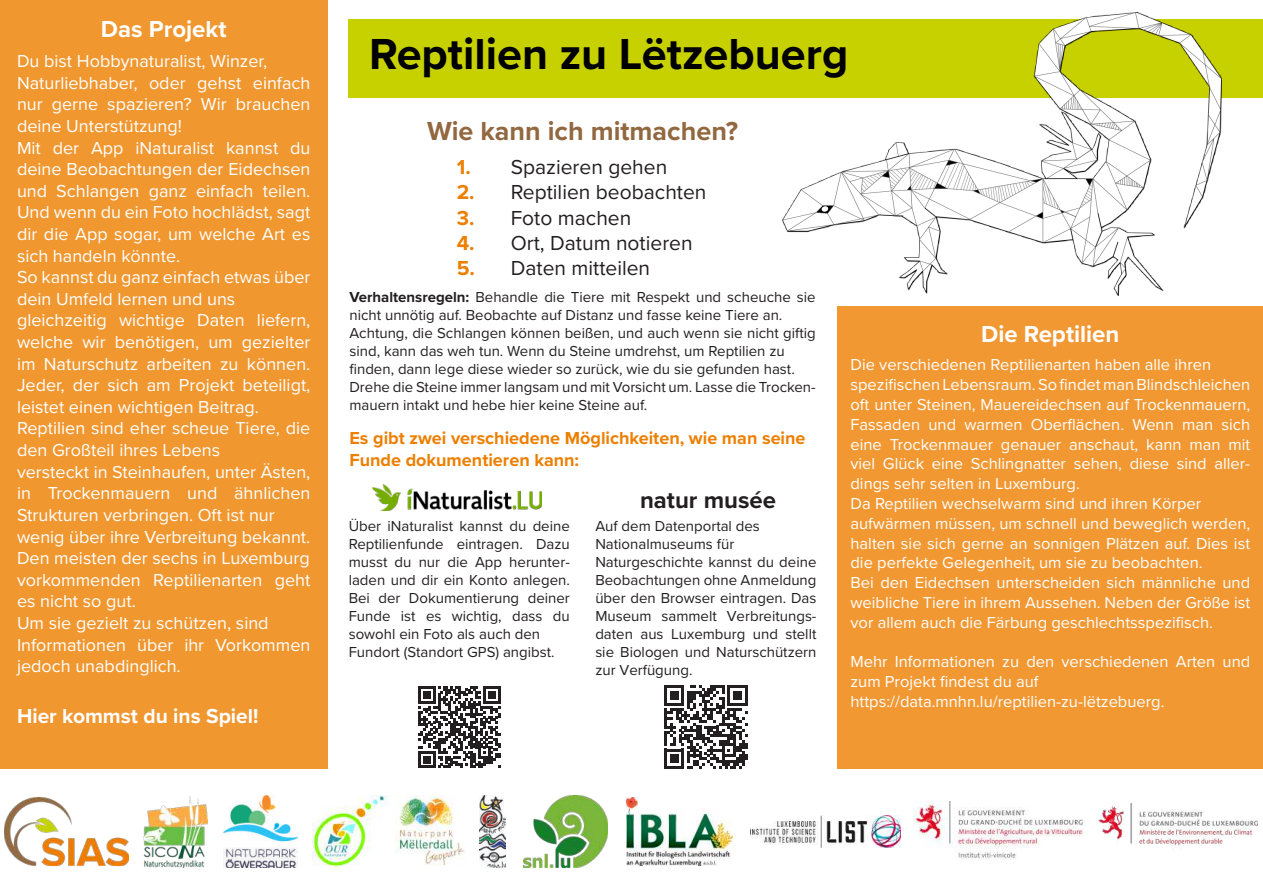
<style>
.page{position:relative;width:1263px;height:893px;background:#fff}
.page>*{position:absolute;margin:0;border:0;box-sizing:border-box;transform-origin:0 0}
.t1{font:700 45px "Proxima Nova";color:#000}
.t2{font:700 27px "Proxima Nova";color:#926840}
.t3{font:700 24px "Proxima Nova";color:#fff}
.t4{font:700 24px "Proxima Nova";color:#231f20}
.t5{font:21px "Proxima Nova";color:#231f20}
.t6{font:700 21px "Proxima Nova";color:#fff}
.t7{font:18px/21.6px "Proxima Nova";color:#fff}
.t8{font:700 18px/21.6px "Proxima Nova";color:#ed7f00}
.t9{font:16.5px/19.8px "Proxima Nova";color:#fff}
.t10{font:15px/18px "Proxima Nova";color:#231f20}
.s1{font-weight:700;color:#ed7f00}
.s2{font-weight:700}
</style>
<div class="page">
<div style="left:0;top:0;width:327px;height:769px;background:#f09730"></div>
<div style="left:838px;top:306px;width:425px;height:463px;background:#f19833"></div>
<div style="left:349px;top:19px;width:914px;height:79px;background:#c8d100"></div>
<img style="left:4px;top:797px;width:124px;height:68px">
<img style="left:144px;top:795px;width:63px;height:72px">
<img style="left:395px;top:795px;width:70px;height:70px">
<img style="left:223px;top:795px;width:75px;height:72px">
<img style="left:313px;top:795px;width:74px;height:72px">
<img style="left:782px;top:12px;width:440px;height:284px">
<img style="left:626px;top:797px;width:106px;height:68px">
<img style="left:372px;top:485px;width:170px;height:25px">
<img style="left:480px;top:795px;width:25px;height:72px">
<img style="left:913px;top:801px;width:174px;height:59px">
<img style="left:750px;top:815px;width:151px;height:32px">
<svg style="left:664px;top:685px;width:83px;height:84px"></svg>
<svg style="left:418px;top:686px;width:82px;height:82px"></svg>
<img style="left:1096px;top:804px;width:162px;height:42px">
<img style="left:523px;top:795px;width:85px;height:72px">
<h3 class="t3" style="left:101px;top:11px;width:127px">Das Projekt</h3>
<p class="t7" style="left:17px;top:50px;width:295px">Du bist Hobbynaturalist, Winzer,<br>Naturliebhaber, oder gehst einfach nur gerne spazieren? Wir brauchen deine Unterstützung!<br>Mit der App iNaturalist kannst du deine Beobachtungen der Eidechsen und Schlangen ganz einfach teilen.<br>Und wenn du ein Foto hochlädst, sagt dir die App sogar, um welche Art es sich handeln könnte.<br>So kannst du ganz einfach etwas über dein Umfeld lernen und uns gleichzeitig wichtige Daten liefern, welche wir benötigen, um gezielter im Naturschutz arbeiten zu können.<br>Jeder, der sich am Projekt beteiligt, leistet einen wichtigen Beitrag.<br>Reptilien sind eher scheue Tiere, die den Großteil ihres Lebens<br>versteckt in Steinhaufen, unter Ästen, in Trockenmauern und ähnlichen<br>Strukturen verbringen. Oft ist nur wenig über ihre Verbreitung bekannt.<br>Den meisten der sechs in Luxemburg vorkommenden Reptilienarten geht es nicht so gut.<br>Um sie gezielt zu schützen, sind<br>Informationen über ihr Vorkommen jedoch unabdinglich.</p>
<p class="t6" style="left:17px;top:700px;width:243px">Hier kommst du ins Spiel!</p>
<h1 class="t1" style="left:369px;top:21px;width:481px">Reptilien zu Lëtzebuerg</h1>
<h2 class="t2" style="left:427px;top:111px;width:313px">Wie kann ich mitmachen?</h2>
<p class="t5" style="left:457px;top:151px;width:212px"><span class="s1">1.</span> Spazieren gehen</p>
<p class="t5" style="left:457px;top:177px;width:251px"><span class="s1">2.</span> Reptilien beobachten</p>
<p class="t5" style="left:457px;top:202px;width:176px"><span class="s1">3.</span> Foto machen</p>
<p class="t5" style="left:457px;top:227px;width:237px"><span class="s1">4.</span> Ort, Datum notieren</p>
<p class="t5" style="left:457px;top:252px;width:195px"><span class="s1">5.</span> Daten mitteilen</p>
<p class="t10" style="left:349px;top:287px;width:468px"><span class="s2">Verhaltensregeln:</span> Behandle die Tiere mit Respekt und scheuche sie nicht unnötig auf. Beobachte auf Distanz und fasse keine Tiere an.<br>Achtung, die Schlangen können beißen, und auch wenn sie nicht giftig sind, kann das weh tun. Wenn du Steine umdrehst, um Reptilien zu finden, dann lege diese wieder so zurück, wie du sie gefunden hast.<br>Drehe die Steine immer langsam und mit Vorsicht um. Lasse die Trocken&shy;mauern intakt und hebe hier keine Steine auf.</p>
<p class="t8" style="left:349px;top:427px;width:458px">Es gibt zwei verschiedene Möglichkeiten, wie man seine<br>Funde dokumentieren kann:</p>
<h3 class="t4" style="left:640px;top:482px;width:138px">natur musée</h3>
<p class="t10" style="left:349px;top:516px;width:223px">Über iNaturalist kannst du deine<br>Reptilienfunde eintragen. Dazu musst du nur die App herunter&shy;laden und dir ein Konto anlegen.<br>Bei der Dokumentierung deiner<br>Funde ist es wichtig, dass du sowohl ein Foto als auch den<br>Fundort (Standort GPS) angibst.</p>
<p class="t10" style="left:595px;top:516px;width:223px">Auf dem Datenportal des<br>Nationalmuseums für<br>Naturgeschichte kannst du deine<br>Beobachtungen ohne Anmeldung über den Browser eintragen. Das<br>Museum sammelt Verbreitungs&shy;daten aus Luxemburg und stellt sie Biologen und Naturschützern zur Verfügung.</p>
<h3 class="t3" style="left:981px;top:316px;width:140px">Die Reptilien</h3>
<p class="t9" style="left:850px;top:354px;width:401px">Die verschiedenen Reptilienarten haben alle ihren spezifischen Lebensraum. So findet man Blindschleichen oft unter Steinen, Mauereidechsen auf Trockenmauern, Fassaden und warmen Oberflächen. Wenn man sich eine Trockenmauer genauer anschaut, kann man mit viel Glück eine Schlingnatter sehen, diese sind aller&shy;dings sehr selten in Luxemburg.<br>Da Reptilien wechselwarm sind und ihren Körper aufwärmen müssen, um schnell und beweglich werden, halten sie sich gerne an sonnigen Plätzen auf. Dies ist die perfekte Gelegenheit, um sie zu beobachten.<br>Bei den Eidechsen unterscheiden sich männliche und weibliche Tiere in ihrem Aussehen. Neben der Größe ist vor allem auch die Färbung geschlechtsspezifisch.</p>
<p class="t9" style="left:850px;top:651px;width:401px">Mehr Informationen zu den verschiedenen Arten und zum Projekt findest du auf https://data.mnhn.lu/reptilien-zu-lëtzebuerg.</p>
</div>
